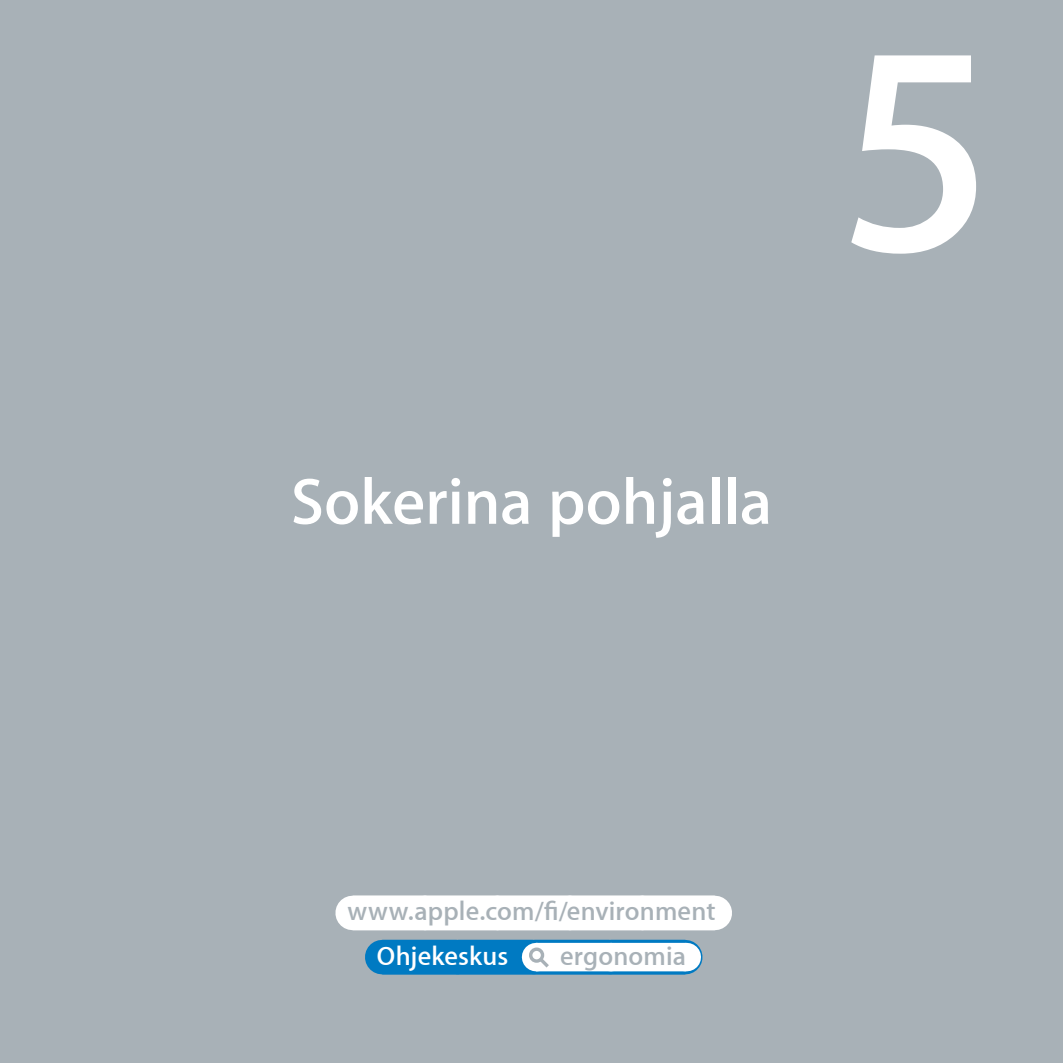
<style>
.page{position:relative;width:1063px;height:1063px;background:#a8b1b7}
.page>*{position:absolute;margin:0;border:0;box-sizing:border-box;transform-origin:0 0}
.t1{font:600 300px "Myriad Set";color:#fff}
.t2{font:600 66px "Myriad Set";color:#fff}
.t3{font:600 27px "Myriad Set";letter-spacing:.005em;color:#a8b1b7}
.t4{font:600 27px "Myriad Set";letter-spacing:.005em;color:#fff}
</style>
<div class="page">
<svg style="left:382px;top:940px;width:305px;height:34px;background:#70b4dc"></svg>
<div style="left:353px;top:896px;width:362px;height:34px;background:#fff"></div>
<h1 class="t1" style="left:839px;top:-37px;width:157px">5</h1>
<h2 class="t2" style="left:291px;top:461px;width:483px">Sokerina pohjalla</h2>
<p class="t3" style="left:347px;top:894px;width:370px">www.apple.com/fi/environment</p>
<p class="t4" style="left:377px;top:939px;width:133px">Ohjekeskus</p>
<p class="t3" style="left:560px;top:939px;width:127px">ergonomia</p>
</div>
